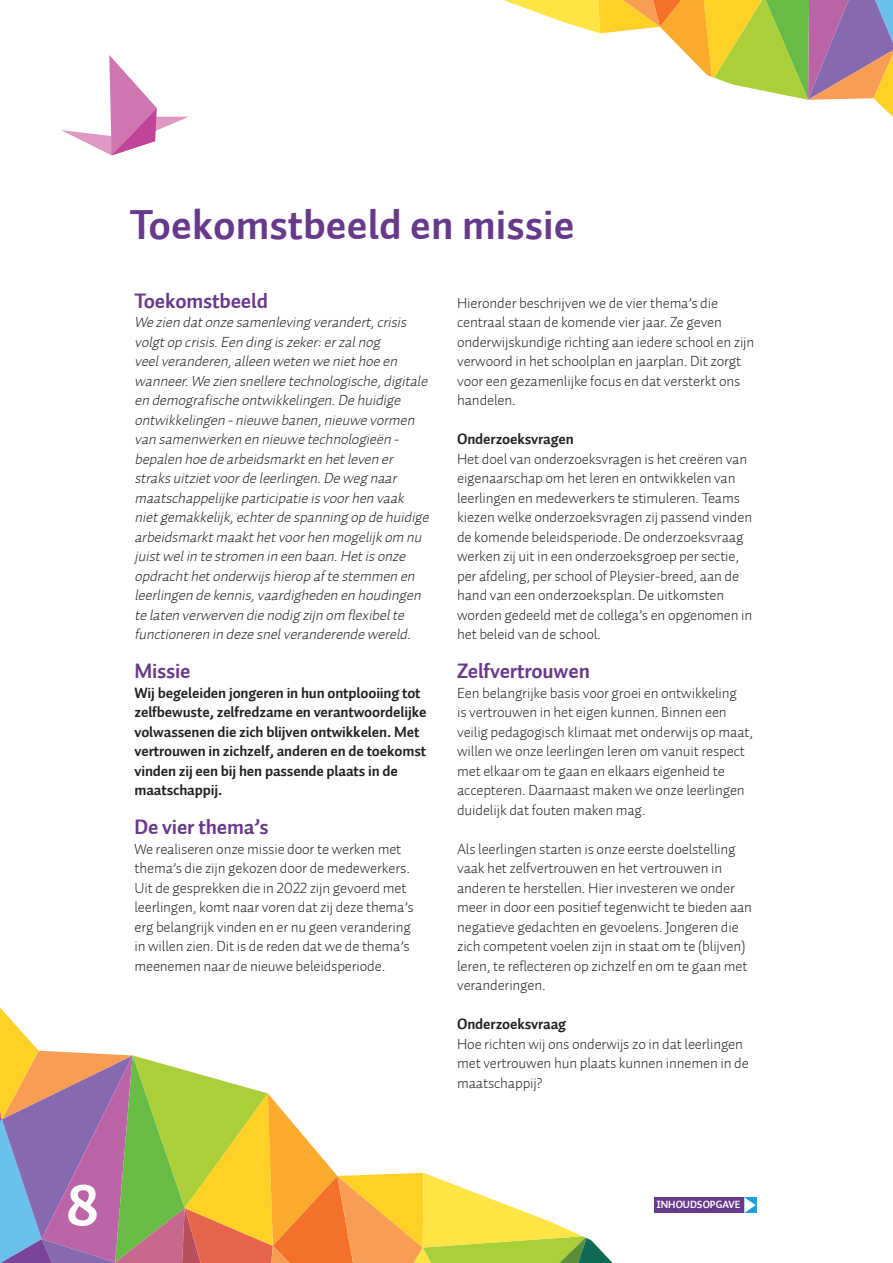
<style>
.page{position:relative;width:893px;height:1263px;background:#fff}
.page>*{position:absolute;margin:0;border:0;box-sizing:border-box;transform-origin:0 0}
.t1{font:58.05px "Auto 1 Bold LF";color:#fff}
.t2{font:42px "Auto 1 Bold LF";color:#67398b}
.t3{font:21px "Auto 1 Bold LF";letter-spacing:-.01em;color:#67398b}
.t4{font:15px/19.5px "Auto 1 Light LF";letter-spacing:-.01em;color:#231f20}
.t5{font:italic 15px/19.5px "Auto 1 Light LF";color:#231f20}
.t6{font:15px/19.5px "Auto 1 Bold LF";letter-spacing:-.01em;color:#231f20}
.t7{font:10.5px "Auto 1 Bold LF";color:#fff}
</style>
<div class="page">
<svg style="left:0;top:1007px;width:613px;height:256px"></svg>
<svg style="left:503px;top:0;width:390px;height:117px"></svg>
<svg style="left:61px;top:55px;width:128px;height:100px"></svg>
<div style="left:654px;top:1197px;width:90px;height:16px;background:#67398b"></div>
<div style="left:744px;top:1197px;width:13px;height:16px;background:#1ca1db"></div>
<svg style="left:744px;top:1197px;width:12px;height:16px"></svg>
<p class="t2" style="left:130px;top:198px;width:446px">Toekomstbeeld en missie</p>
<p class="t3" style="left:134px;top:287px;width:135px">Toekomstbeeld</p>
<p class="t5" style="left:134px;top:312px;width:299px">We zien datonze samenleving verandert,crisis volgtop crisis.Een ding iszeker:erzalnog veelveranderen,alleen weten we niethoe en wanneer.We zien snellere technologische,digitale en demografische ontwikkelingen.De huidige ontwikkelingen -nieuwe banen,nieuwe vormen van samenwerken en nieuwe technologieën - bepalen hoe de arbeidsmarkten hetleven er straksuitzietvoorde leerlingen.De weg naar maatschappelijke participatie isvoorhen vaak nietgemakkelijk,echterde spanning op de huidige arbeidsmarktmaakthetvoorhen mogelijk om nu juistwelin te stromen in een baan.Hetisonze opdrachthetonderwijshierop afte stemmen en leerlingen de kennis,vaardigheden en houdingen te laten verwerven die nodig zijn om flexibelte functioneren in deze snelveranderende wereld.</p>
<p class="t3" style="left:134px;top:657px;width:58px">Missie</p>
<p class="t6" style="left:134px;top:683px;width:294px">Wij begeleiden jongeren in hun ontplooiing tot zelfbewuste, zelfredzame en verantwoordelijke volwassenen die zich blijven ontwikkelen. Met vertrouwen in zichzelf, anderen en de toekomst vinden zij een bij hen passende plaats in de maatschappij.</p>
<p class="t3" style="left:134px;top:813px;width:136px">De vier thema’s</p>
<p class="t4" style="left:134px;top:839px;width:281px">We realiseren onze missie door te werken met thema’s die zijn gekozen door de medewerkers.<br>Uit de gesprekken die in 2022 zijn gevoerd met leerlingen, komt naar voren dat zij deze thema’s erg belangrijk vinden en er nu geen verandering in willen zien. Dit is de reden dat we de thema’s meenemen naar de nieuwe beleidsperiode.</p>
<p class="t4" style="left:457px;top:293px;width:299px">Hieronder beschrijven we de vier thema’s die centraal staan de komende vier jaar. Ze geven onderwijskundige richting aan iedere school en zijn verwoord in het schoolplan en jaarplan. Dit zorgt voor een gezamenlijke focus en dat versterkt ons handelen.</p>
<p class="t6" style="left:457px;top:429px;width:118px">Onderzoeksvragen</p>
<p class="t4" style="left:457px;top:449px;width:297px">Het doel van onderzoeksvragen is het creëren van eigenaarschap om het leren en ontwikkelen van leerlingen en medewerkers te stimuleren. Teams kiezen welke onderzoeksvragen zij passend vinden de komende beleidsperiode. De onderzoeksvraag werken zij uit in een onderzoeksgroep per sectie, per afdeling, per school of Pleysier-breed, aan de hand van een onderzoeksplan. De uitkomsten worden gedeeld met de collega’s en opgenomen in het beleid van de school.</p>
<p class="t3" style="left:457px;top:657px;width:134px">Zelfvertrouwen</p>
<p class="t4" style="left:457px;top:683px;width:298px">Een belangrijke basis voor groei en ontwikkeling<br>is vertrouwen in het eigen kunnen. Binnen een veilig pedagogisch klimaat met onderwijs op maat, willen we onze leerlingen leren om vanuit respect met elkaar om te gaan en elkaars eigenheid te accepteren. Daarnaast maken we onze leerlingen duidelijk dat fouten maken mag.</p>
<p class="t4" style="left:457px;top:839px;width:297px">Als leerlingen starten is onze eerste doelstelling vaak het zelfvertrouwen en het vertrouwen in anderen te herstellen. Hier investeren we onder meer in door een positief tegenwicht te bieden aan negatieve gedachten en gevoelens. Jongeren die zich competent voelen zijn in staat om te (blijven) leren, te reflecteren op zichzelf en om te gaan met veranderingen.</p>
<p class="t6" style="left:457px;top:1014px;width:111px">Onderzoeksvraag</p>
<p class="t4" style="left:457px;top:1034px;width:293px">Hoe richten wij ons onderwijs zo in dat leerlingen met vertrouwen hun plaats kunnen innemen in de maatschappij?</p>
<p class="t1" style="left:65px;top:1168px;width:36px">8</p>
<p class="t7" style="left:656px;top:1198px;width:86px">INHOUDSOPGAVE</p>
</div>
